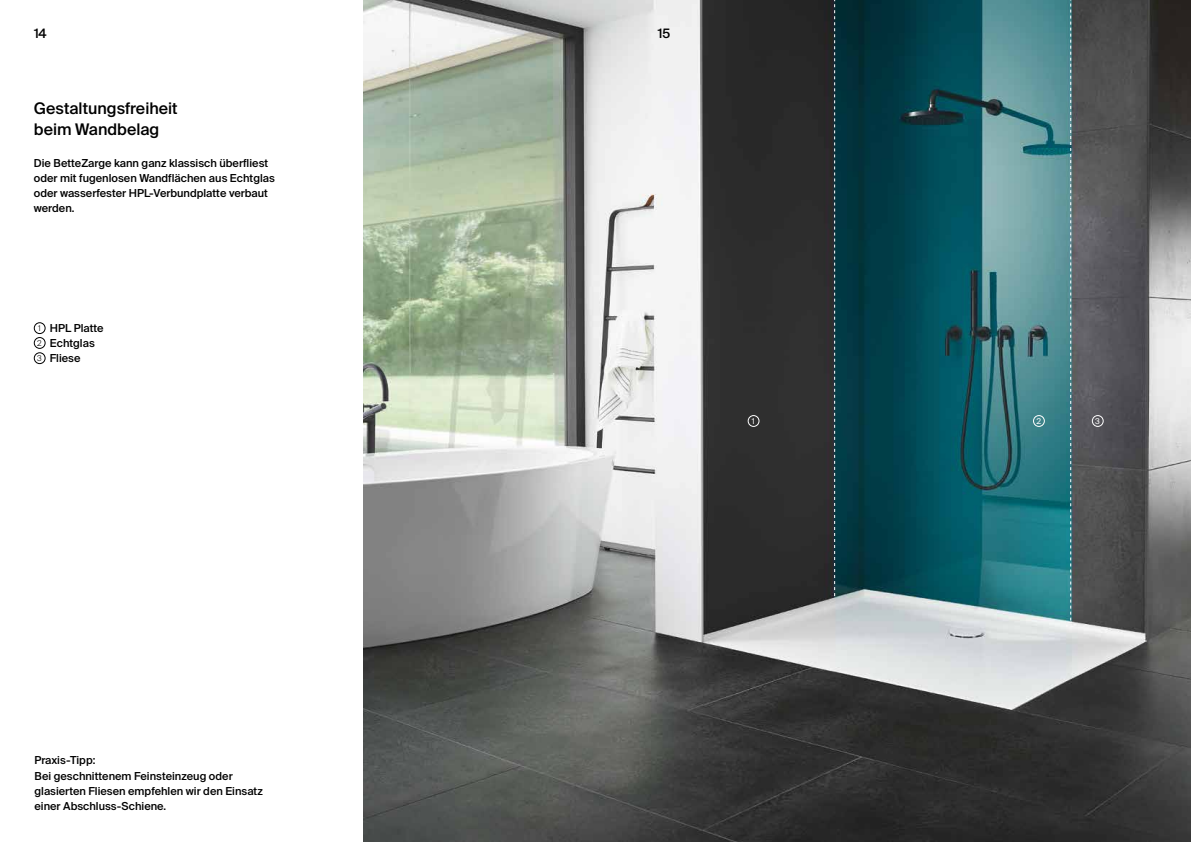
<style>
.page{position:relative;width:1191px;height:842px;background:#fff}
.page>*{position:absolute;margin:0;border:0;box-sizing:border-box;transform-origin:0 0}
.t1{font:500 16px/21.3px "Suisse Intl";color:#000}
.t2{font:500 13px "Suisse Intl";color:#000}
.t3{font:500 11px/15px "Suisse Intl";color:#000}
.t4{font:300 8px/15px "Suisse Intl";color:#000}
.t5{font:8px "Suisse Intl";color:#fff}
</style>
<div class="page">
<img style="left:363px;top:0;width:828px;height:842px">
<div style="left:34px;top:322px;width:11px;height:12px;border:1px solid #000;border-radius:50%"></div>
<div style="left:34px;top:337px;width:11px;height:12px;border:1px solid #000;border-radius:50%"></div>
<div style="left:34px;top:352px;width:11px;height:12px;border:1px solid #000;border-radius:50%"></div>
<div style="left:748px;top:415px;width:11px;height:12px;border:1px solid #fff;border-radius:50%"></div>
<div style="left:1033px;top:415px;width:11px;height:12px;border:1px solid #fff;border-radius:50%"></div>
<div style="left:1092px;top:415px;width:11px;height:12px;border:1px solid #fff;border-radius:50%"></div>
<svg style="left:834px;top:0;width:1px;height:596px"></svg>
<svg style="left:1070px;top:0;width:1px;height:621px"></svg>
<p class="t2" style="left:34px;top:26px;width:14px">14</p>
<p class="t2" style="left:658px;top:26px;width:14px">15</p>
<h1 class="t1" style="left:34px;top:98px;width:145px">Gestaltungsfreiheit beim Wandbelag</h1>
<p class="t3" style="left:34px;top:156px;width:242px">Die BetteZarge kann ganz klassisch überfliest oder mit fugenlosen Wandflächen aus Echtglas oder wasserfester HPL-Verbundplatte verbaut werden.</p>
<p class="t4" style="left:37px;top:321px;width:6px">1<br>2<br>3</p>
<p class="t3" style="left:50px;top:321px;width:55px">HPL Platte<br>Echtglas<br>Fliese</p>
<p class="t5" style="left:752px;top:417px;width:4px">1</p>
<p class="t5" style="left:1036px;top:417px;width:6px">2</p>
<p class="t5" style="left:1095px;top:417px;width:6px">3</p>
<p class="t3" style="left:35px;top:753px;width:200px;line-height:16px">Praxis-Tipp:<br>Bei geschnittenem Feinsteinzeug oder</p>
<p class="t3" style="left:35px;top:784px;width:230px">glasierten Fliesen empfehlen wir den Einsatz einer Abschluss-Schiene.</p>
</div>
